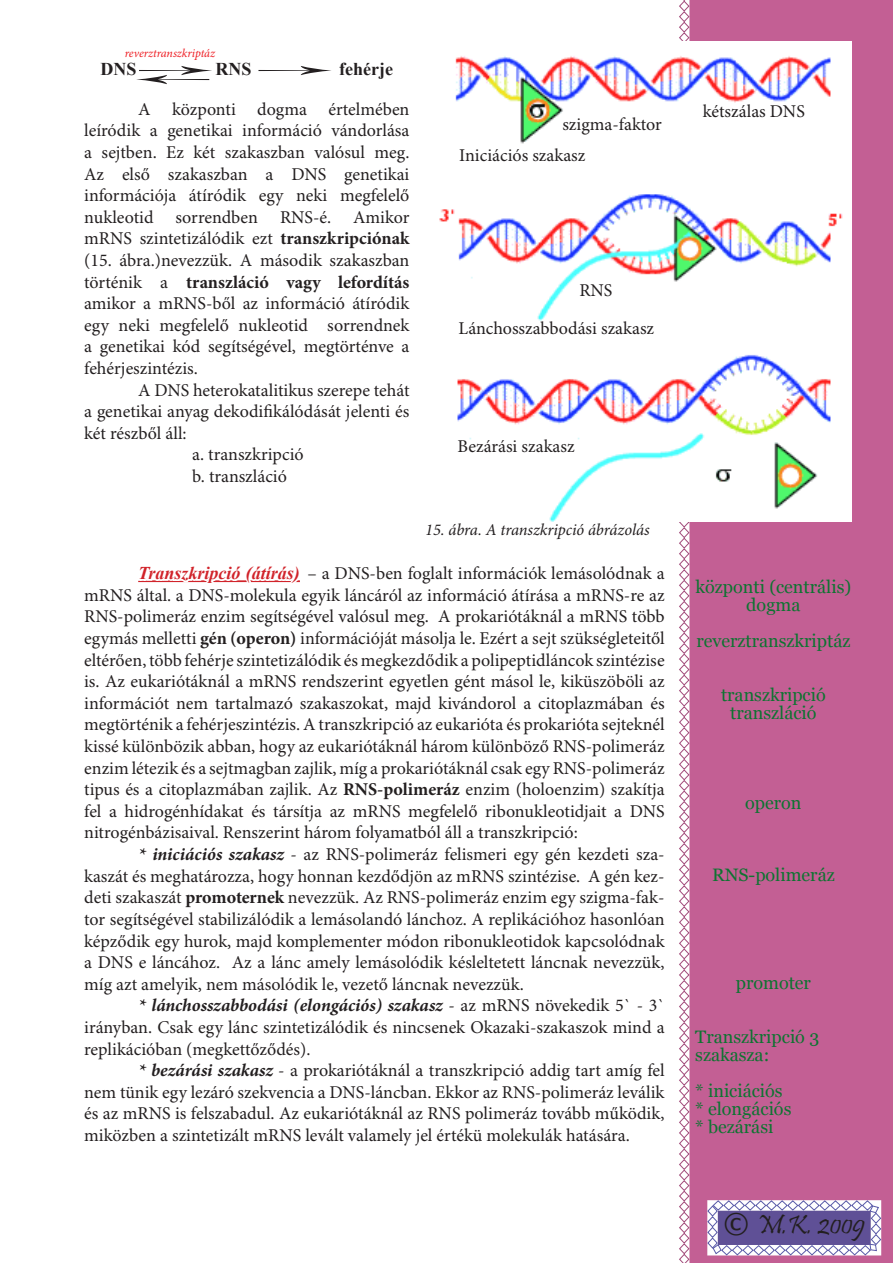
<style>
.page{position:relative;width:893px;height:1263px;background:#fff}
.page>*{position:absolute;margin:0;border:0;box-sizing:border-box;transform-origin:0 0}
.t1{font:27px "Pristina";color:#231f20}
.t2{font:27px "Minion Pro";color:#231f20}
.t3{font:18px/21.6px "Minion Pro";color:#231f20;text-align:justify}
.t4{font:18px/18px "Georgia";color:#0d7431;text-align:center}
.t5{font:18px/30.6px "Minion Pro";color:#231f20;scale:5 1}
.t6{font:700 18px "Times New Roman";color:#231f20}
.t7{font:italic 16.5px "Minion Pro";letter-spacing:-.01em;color:#231f20}
.t8{font:italic 12px "Minion Pro";letter-spacing:-.005em;color:#ee1d23}
.s1{font-family:"Minion Pro";font-weight:400}
.s2{font-weight:700}
.s3{font-family:"Times New Roman";font-weight:700;font-style:italic;color:#d1232a}
.s4{font-weight:700;font-style:italic}
.s5{font-family:"Tahoma"}
</style>
<div class="page">
<div style="left:690px;top:0;width:203px;height:1263px;background:#c35f94"></div>
<svg style="left:679px;top:0;width:11px;height:1263px"></svg>
<svg style="left:138px;top:580px;width:162px;height:3px"></svg>
<img style="left:439px;top:41px;width:412px;height:480px">
<div style="left:589px;top:493px;width:63px;height:24px;background:#fff"></div>
<svg style="left:707px;top:1199px;width:175px;height:57px"></svg>
<p class="t8" style="left:125px;top:46px;width:92px">reverztranszkriptáz</p>
<p class="t6" style="left:100px;top:57px;width:294px">DNS<span class="s1">→</span>RNS <span class="s1">→</span>fehérje</p>
<p class="t5" style="left:134px;top:64px;width:57px">←<br>A központi dogma értelmében</p>
<p class="t3" style="left:84px;top:121px;width:327px">leíródik a genetikai információ vándorlása a sejtben. Ez két szakaszban valósul meg.<br>Az első szakaszban a DNS genetikai információja átíródik egy neki megfelelő nukleotid sorrendben RNS-é. Amikor mRNS szintetizálódik ezt <span class="s2">transzkripciónak </span>(15. ábra.)nevezzük. A második szakaszban történik a <span class="s2">transzláció vagy lefordítás </span>amikor a mRNS-ből az információ átíródik egy neki megfelelő nukleotid sorrendnek a genetikai kód segítségével, megtörténve a fehérjeszintézis.</p>
<p class="t3" style="left:138px;top:380px;width:273px">A DNS heterokatalitikus szerepe tehát</p>
<p class="t3" style="left:84px;top:401px;width:327px">a genetikai anyag dekodifikálódását jelenti és</p>
<p class="t3" style="left:84px;top:423px;width:104px">két részből áll:</p>
<p class="t3" style="left:192px;top:445px;width:113px">a. transzkripció</p>
<p class="t3" style="left:192px;top:466px;width:96px">b. transzláció</p>
<p class="t3" style="left:562px;top:114px;width:101px">szigma-faktor</p>
<p class="t3" style="left:459px;top:145px;width:128px">Iniciációs szakasz</p>
<p class="t3" style="left:579px;top:280px;width:35px">RNS</p>
<p class="t3" style="left:458px;top:319px;width:197px">Lánchosszabbodási szakasz</p>
<p class="t3" style="left:458px;top:436px;width:119px">Bezárási szakasz</p>
<p class="t7" style="left:425px;top:520px;width:226px">15. ábra. A transzkripció ábrázolás</p>
<p class="t3" style="left:84px;top:563px;width:582px;text-indent:54px"><span class="s3">Transzkripció (átírás)</span> – a DNS-ben foglalt információk lemásolódnak a mRNS által. a DNS-molekula egyik láncáról az információ átírása a mRNS-re az RNS-polimeráz enzim segítségével valósul meg. A prokariótáknál a mRNS több egymás melletti <span class="s2">gén (operon)</span> információját másolja le. Ezért a sejt szükségleteitől eltérően, több fehérje szintetizálódik és megkezdődik a polipeptidláncok szintézise is. Az eukariótáknál a mRNS rendszerint egyetlen gént másol le, kiküszöböli az információt nem tartalmazó szakaszokat, majd kivándorol a citoplazmában és megtörténik a fehérjeszintézis. A transzkripció az eukarióta és prokarióta sejteknél kissé különbözik abban, hogy az eukariótáknál három különböző RNS-polimeráz enzim létezik és a sejtmagban zajlik, míg a prokariótáknál csak egy RNS-polimeráz tipus és a citoplazmában zajlik. Az <span class="s2">RNS-polimeráz</span> enzim (holoenzim) szakítja fel a hidrogénhídakat és társítja az mRNS megfelelő ribonukleotidjait a DNS nitrogénbázisaival. Renszerint három folyamatból áll a transzkripció:</p>
<p class="t3" style="left:84px;top:844px;width:582px;text-indent:54px"><span class="s4">* iniciációs szakasz</span> - az RNS-polimeráz felismeri egy gén kezdeti sza&shy;kaszát és meghatározza, hogy honnan kezdődjön az mRNS szintézise. A gén kez&shy;deti szakaszát <span class="s2">promoternek</span> nevezzük. Az RNS-polimeráz enzim egy szigma-fak&shy;tor segítségével stabilizálódik a lemásolandó lánchoz. A replikációhoz hasonlóan képződik egy hurok, majd komplementer módon ribonukleotidok kapcsolódnak a DNS e láncához. Az a lánc amely lemásolódik késleltetett láncnak nevezzük, míg azt amelyik, nem másolódik le, vezető láncnak nevezzük.</p>
<p class="t3" style="left:84px;top:995px;width:582px;text-indent:54px"><span class="s4">* lánchosszabbodási (elongációs) szakasz</span> - az mRNS növekedik 5` - 3` irányban. Csak egy lánc szintetizálódik és nincsenek Okazaki-szakaszok mind a replikációban (megkettőződés).</p>
<p class="t3" style="left:84px;top:1060px;width:582px;text-indent:54px"><span class="s4">* bezárási szakasz</span> - a prokariótáknál a transzkripció addig tart amíg fel nem tünik egy lezáró szekvencia a DNS-láncban. Ekkor az RNS-polimeráz leválik és az mRNS is felszabadul. Az eukariótáknál az RNS polimeráz tovább működik, miközben a szintetizált mRNS levált valamely jel értékü molekulák hatására.</p>
<p class="t3" style="left:703px;top:102px;width:104px">kétszálas DNS</p>
<p class="t4" style="left:695px;top:578px;width:157px">központi (centrális) dogma</p>
<p class="t4" style="left:696px;top:632px;width:156px">reverztranszkriptáz</p>
<p class="t4" style="left:721px;top:686px;width:106px">transzkripció transzláció</p>
<p class="t4" style="left:745px;top:794px;width:58px">operon</p>
<p class="t4" style="left:712px;top:866px;width:124px">RNS-polimeráz</p>
<p class="t4" style="left:736px;top:974px;width:77px">promoter</p>
<p class="t4" style="left:695px;top:1028px;width:126px;text-align:left">Transzkripció 3 szakasza:</p>
<p class="t4" style="left:695px;top:1082px;width:98px;text-align:left">* iniciációs * elongációs * bezárási</p>
<h1 class="t1" style="left:724px;top:1209px;width:143px"><span class="s5">©</span> M.K. 2009</h1>
<h1 class="t2" style="left:816px;top:1209px;width:27px">13</h1>
</div>
